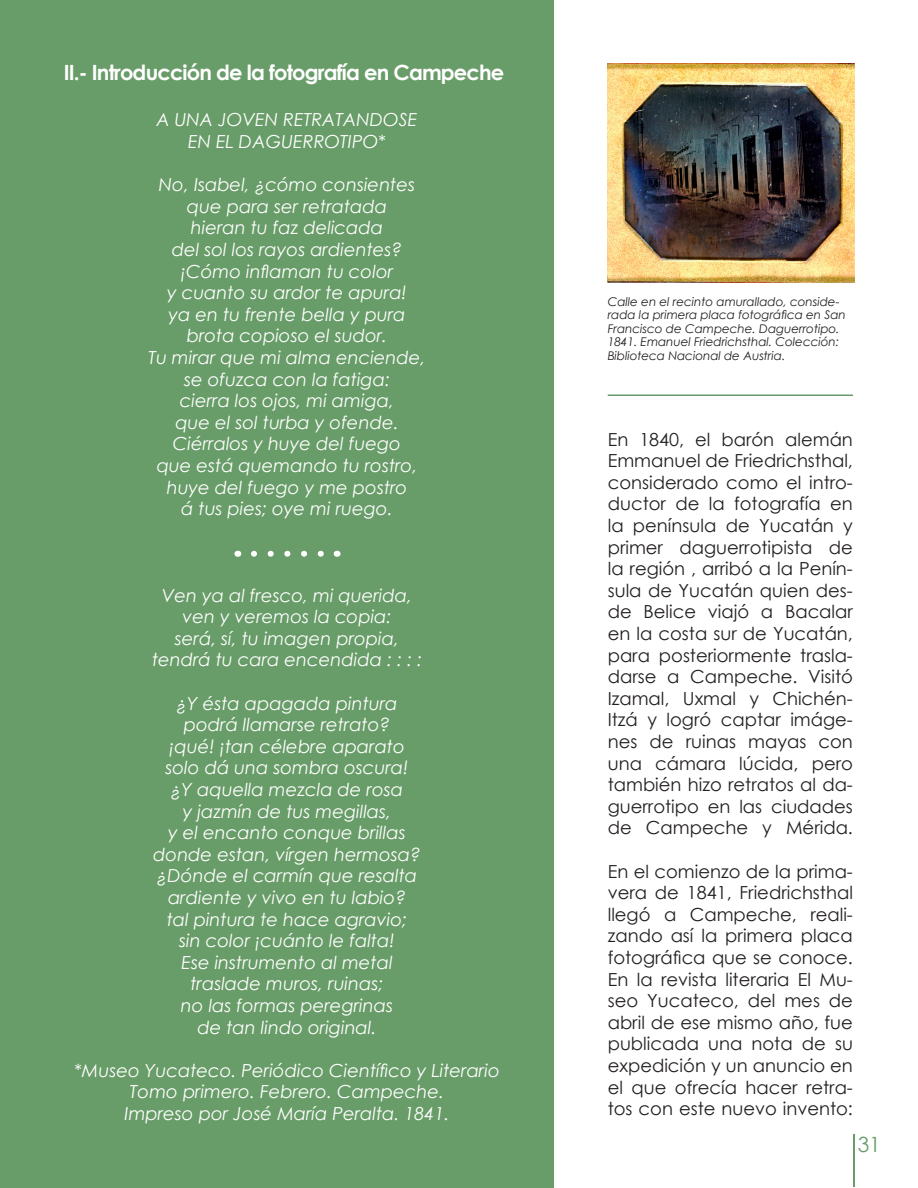
<style>
.page{position:relative;width:918px;height:1188px;background:#fff}
.page>*{position:absolute;margin:0;border:0;box-sizing:border-box;transform-origin:0 0}
.t1{font:700 21px "Century Gothic";letter-spacing:-.04em;color:#fff}
.t2{font:21px "Century Gothic";color:#689c68}
.t3{font:italic 18px "Century Gothic";color:#fff}
.t4{font:18px/21.6px "Century Gothic";color:#231f20;text-align:justify}
.t5{font:italic 12px/13.5px "Century Gothic";letter-spacing:-.005em;color:#231f20}
</style>
<div class="page">
<div style="left:0;top:0;width:553px;height:1188px;background:#689c68"></div>
<hr style="left:853px;top:1134px;width:1px;height:53px;background:#689c68">
<img style="left:608px;top:64px;width:246px;height:218px">
<svg style="left:254px;top:551px;width:70px;height:6px"></svg>
<hr style="left:608px;top:394px;width:245px;height:2px;background:#689c68">
<p class="t1" style="left:64px;top:56px;width:442px">II.- Introducción de la fotografía en Campeche</p>
<p class="t3" style="left:156px;top:107px;width:263px">A UNA JOVEN RETRATANDOSE</p>
<p class="t3" style="left:188px;top:129px;width:199px">EN EL DAGUERROTIPO*</p>
<p class="t3" style="left:159px;top:172px;width:258px">No, Isabel, ¿cómo consientes</p>
<p class="t3" style="left:187px;top:194px;width:202px">que para ser retratada</p>
<p class="t3" style="left:191px;top:215px;width:194px">hieran tu faz delicada</p>
<p class="t3" style="left:172px;top:237px;width:232px">del sol los rayos ardientes?</p>
<p class="t3" style="left:181px;top:258px;width:214px">¡Cómo inflaman tu color</p>
<p class="t3" style="left:167px;top:280px;width:241px">y cuanto su ardor te apura!</p>
<p class="t3" style="left:168px;top:302px;width:239px">ya en tu frente bella y pura</p>
<p class="t3" style="left:187px;top:323px;width:202px">brota copioso el sudor.</p>
<p class="t3" style="left:148px;top:345px;width:279px">Tu mirar que mi alma enciende,</p>
<p class="t3" style="left:184px;top:366px;width:207px">se ofuzca con la fatiga:</p>
<p class="t3" style="left:180px;top:388px;width:216px">cierra los ojos, mi amiga,</p>
<p class="t3" style="left:175px;top:410px;width:225px">que el sol turba y ofende.</p>
<p class="t3" style="left:173px;top:431px;width:230px">Ciérralos y huye del fuego</p>
<p class="t3" style="left:157px;top:453px;width:262px">que está quemando tu rostro,</p>
<p class="t3" style="left:167px;top:474px;width:242px">huye del fuego y me postro</p>
<p class="t3" style="left:181px;top:496px;width:213px">á tus pies; oye mi ruego.</p>
<p class="t3" style="left:162px;top:582px;width:252px">Ven ya al fresco, mi querida,</p>
<p class="t3" style="left:182px;top:604px;width:211px">ven y veremos la copia:</p>
<p class="t3" style="left:175px;top:626px;width:226px">será, sí, tu imagen propia,</p>
<p class="t3" style="left:152px;top:647px;width:271px">tendrá tu cara encendida : : : :</p>
<p class="t3" style="left:177px;top:690px;width:222px">¿Y ésta apagada pintura</p>
<p class="t3" style="left:184px;top:712px;width:208px">podrá llamarse retrato?</p>
<p class="t3" style="left:169px;top:734px;width:237px">¡qué! ¡tan célebre aparato</p>
<p class="t3" style="left:166px;top:755px;width:244px">solo dá una sombra oscura!</p>
<p class="t3" style="left:171px;top:777px;width:234px">¿Y aquella mezcla de rosa</p>
<p class="t3" style="left:183px;top:798px;width:210px">y jazmín de tus megillas,</p>
<p class="t3" style="left:168px;top:820px;width:239px">y el encanto conque brillas</p>
<p class="t3" style="left:153px;top:842px;width:269px">donde estan, vírgen hermosa?</p>
<p class="t3" style="left:157px;top:863px;width:262px">¿Dónde el carmín que resalta</p>
<p class="t3" style="left:168px;top:885px;width:239px">ardiente y vivo en tu labio?</p>
<p class="t3" style="left:167px;top:906px;width:242px">tal pintura te hace agravio;</p>
<p class="t3" style="left:179px;top:928px;width:217px">sin color ¡cuánto le falta!</p>
<p class="t3" style="left:181px;top:950px;width:213px">Ese instrumento al metal</p>
<p class="t3" style="left:191px;top:971px;width:194px">traslade muros, ruinas;</p>
<p class="t3" style="left:181px;top:993px;width:214px">no las formas peregrinas</p>
<p class="t3" style="left:197px;top:1014px;width:181px">de tan lindo original.</p>
<p class="t3" style="left:74px;top:1058px;width:427px">*Museo Yucateco. Periódico Científico y Literario</p>
<p class="t3" style="left:130px;top:1079px;width:316px">Tomo primero. Febrero. Campeche.</p>
<p class="t3" style="left:125px;top:1101px;width:326px">Impreso por José María Peralta. 1841.</p>
<p class="t5" style="left:608px;top:295px;width:240px">Calle en el recinto amurallado, conside&shy;rada la primera placa fotográfica en San Francisco de Campeche. Daguerrotipo.<br>1841. Emanuel Friedrichsthal. Colección:<br>Biblioteca Nacional de Austria.</p>
<p class="t4" style="left:608px;top:428px;width:247px">En 1840, el barón alemán Emmanuel de Friedrichsthal, considerado como el intro&shy;ductor de la fotografía en la península de Yucatán y primer daguerrotipista de la región , arribó a la Penín&shy;sula de Yucatán quien des&shy;de Belice viajó a Bacalar en la costa sur de Yucatán, para posteriormente trasla&shy;darse a Campeche. Visitó Izamal, Uxmal y Chichén-Itzá y logró captar imáge&shy;nes de ruinas mayas con una cámara lúcida, pero también hizo retratos al da&shy;guerrotipo en las ciudades de Campeche y Mérida.</p>
<p class="t4" style="left:608px;top:860px;width:247px">En el comienzo de la prima&shy;vera de 1841, Friedrichsthal llegó a Campeche, reali&shy;zando así la primera placa fotográfica que se conoce.<br>En la revista literaria El Mu&shy;seo Yucateco, del mes de abril de ese mismo año, fue publicada una nota de su expedición y un anuncio en el que ofrecía hacer retra&shy;tos con este nuevo invento:</p>
<p class="t2" style="left:858px;top:1130px;width:25px">31</p>
</div>
